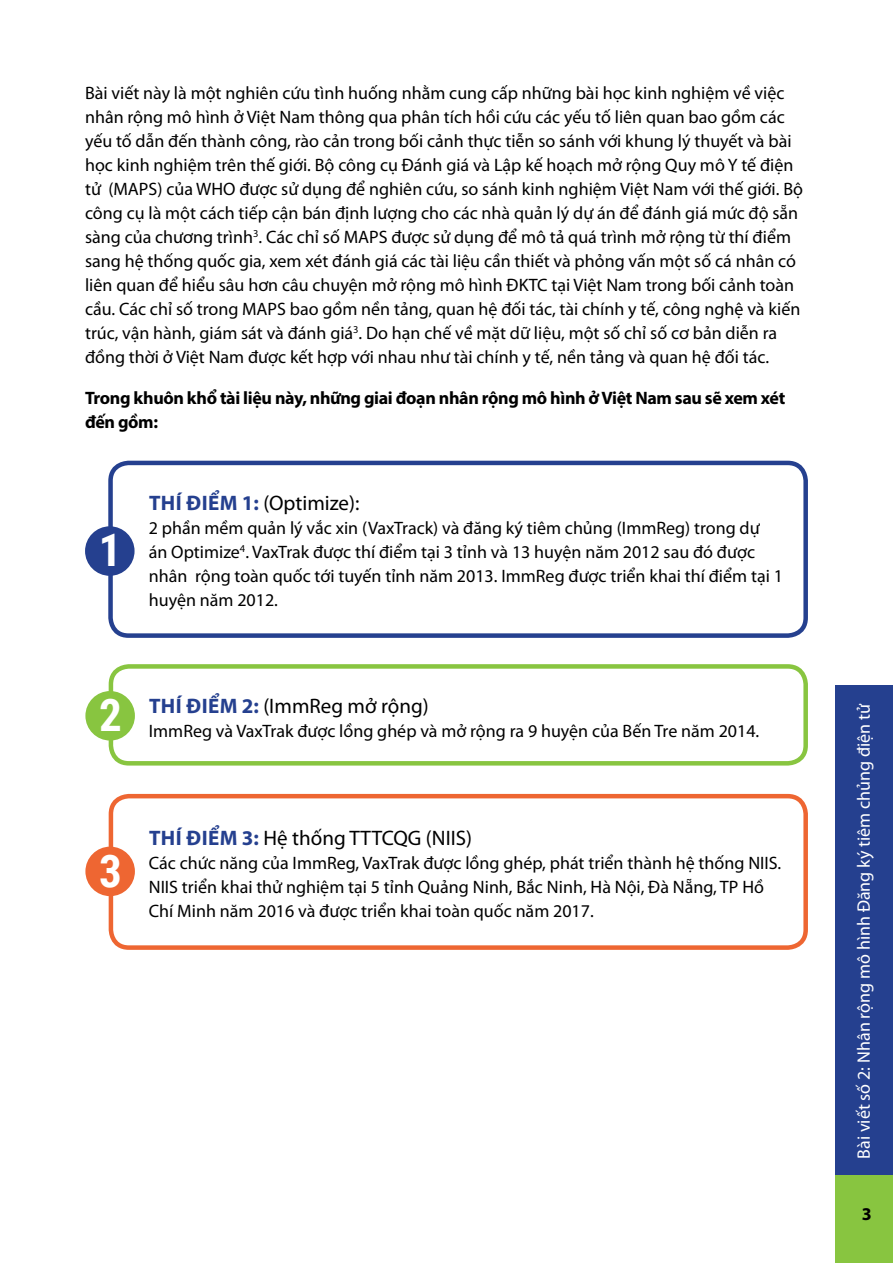
<style>
.page{position:relative;width:893px;height:1263px;background:#fff}
.page>*{position:absolute;margin:0;border:0;box-sizing:border-box;transform-origin:0 0}
.t1{font:700 45px "Roboto Condensed";color:#fff}
.t2{font:21px "Myriad Pro";color:#000}
.t3{font:18px/24px "Myriad Pro";color:#000}
.t4{font:700 18px/24px "Myriad Pro";letter-spacing:-.02em;color:#000}
.t5{font:18px "Myriad Pro";color:#fff}
.s1{font-weight:700;color:#25408f}
</style>
<div class="page">
<div style="left:836px;top:1175px;width:57px;height:88px;background:#88c540"></div>
<div style="left:836px;top:685px;width:57px;height:490px;background:#25408f"></div>
<div style="left:108px;top:461px;width:700px;height:177px;border:4px solid #25408f;border-radius:18px"></div>
<div style="left:109px;top:664px;width:699px;height:101px;border:4px solid #88c540;border-radius:18px"></div>
<div style="left:109px;top:794px;width:699px;height:156px;border:4px solid #ee6632;border-radius:18px"></div>
<div style="left:85px;top:526px;width:50px;height:50px;background:#25408f;border-radius:50%"></div>
<div style="left:85px;top:691px;width:50px;height:49px;background:#88c540;border-radius:50%"></div>
<div style="left:85px;top:847px;width:50px;height:49px;background:#ee6632;border-radius:50%"></div>
<p class="t3" style="left:85px;top:80px;width:719px">Bài viết này là một nghiên cứu tình huống nhằm cung cấp những bài học kinh nghiệm về việc nhân rộng mô hình ở Việt Nam thông qua phân tích hồi cứu các yếu tố liên quan bao gồm các yếu tố dẫn đến thành công, rào cản trong bối cảnh thực tiễn so sánh với khung lý thuyết và bài học kinh nghiệm trên thế giới. Bộ công cụ Đánh giá và Lập kế hoạch mở rộng Quy mô Y tế điện tử (MAPS) của WHO được sử dụng để nghiên cứu, so sánh kinh nghiệm Việt Nam với thế giới. Bộ công cụ là một cách tiếp cận bán định lượng cho các nhà quản lý dự án để đánh giá mức độ sẵn sàng của chương trình<sup>3</sup>. Các chỉ số MAPS được sử dụng để mô tả quá trình mở rộng từ thí điểm sang hệ thống quốc gia, xem xét đánh giá các tài liệu cần thiết và phỏng vấn một số cá nhân có liên quan để hiểu sâu hơn câu chuyện mở rộng mô hình ĐKTC tại Việt Nam trong bối cảnh toàn cầu. Các chỉ số trong MAPS bao gồm nền tảng, quan hệ đối tác, tài chính y tế, công nghệ và kiến trúc, vận hành, giám sát và đánh giá<sup>3</sup>. Do hạn chế về mặt dữ liệu, một số chỉ số cơ bản diễn ra đồng thời ở Việt Nam được kết hợp với nhau như tài chính y tế, nền tảng và quan hệ đối tác.</p>
<p class="t4" style="left:85px;top:385px;width:702px">Trong khuôn khổ tài liệu này, những giai đoạn nhân rộng mô hình ở Việt Nam sau sẽ xem xét đến gồm:</p>
<h1 class="t1" style="left:99px;top:519px;width:24px">1</h1>
<p class="t2" style="left:149px;top:490px;width:212px"><span class="s1">THÍ ĐIỂM 1:</span> (Optimize):</p>
<p class="t3" style="left:149px;top:515px;width:636px">2 phần mềm quản lý vắc xin (VaxTrack) và đăng ký tiêm chủng (ImmReg) trong dự<br>án Optimize<sup>4</sup>. VaxTrak được thí điểm tại 3 tỉnh và 13 huyện năm 2012 sau đó được nhân rộng toàn quốc tới tuyến tỉnh năm 2013. ImmReg được triển khai thí điểm tại 1 huyện năm 2012.</p>
<h1 class="t1" style="left:99px;top:683px;width:24px">2</h1>
<p class="t2" style="left:149px;top:693px;width:281px"><span class="s1">THÍ ĐIỂM 2:</span> (ImmReg mở rộng)</p>
<p class="t3" style="left:149px;top:719px;width:612px">ImmReg và VaxTrak được lồng ghép và mở rộng ra 9 huyện của Bến Tre năm 2014.</p>
<h1 class="t1" style="left:99px;top:839px;width:24px">3</h1>
<p class="t2" style="left:149px;top:825px;width:324px"><span class="s1">THÍ ĐIỂM 3:</span> Hệ thống TTTCQG (NIIS)</p>
<p class="t3" style="left:149px;top:850px;width:634px">Các chức năng của ImmReg, VaxTrak được lồng ghép, phát triển thành hệ thống NIIS.<br>NIIS triển khai thử nghiệm tại 5 tỉnh Quảng Ninh, Bắc Ninh, Hà Nội, Đà Nẵng, TP Hồ<br>Chí Minh năm 2016 và được triển khai toàn quốc năm 2017.</p>
<p class="t5" style="left:852px;top:1159px;width:457px;rotate:-90deg">Bài viết số 2: Nhân rộng mô hình Đăng ký tiêm chủng điện tử</p>
<p class="t4" style="left:862px;top:1201px;width:11px">3</p>
</div>
